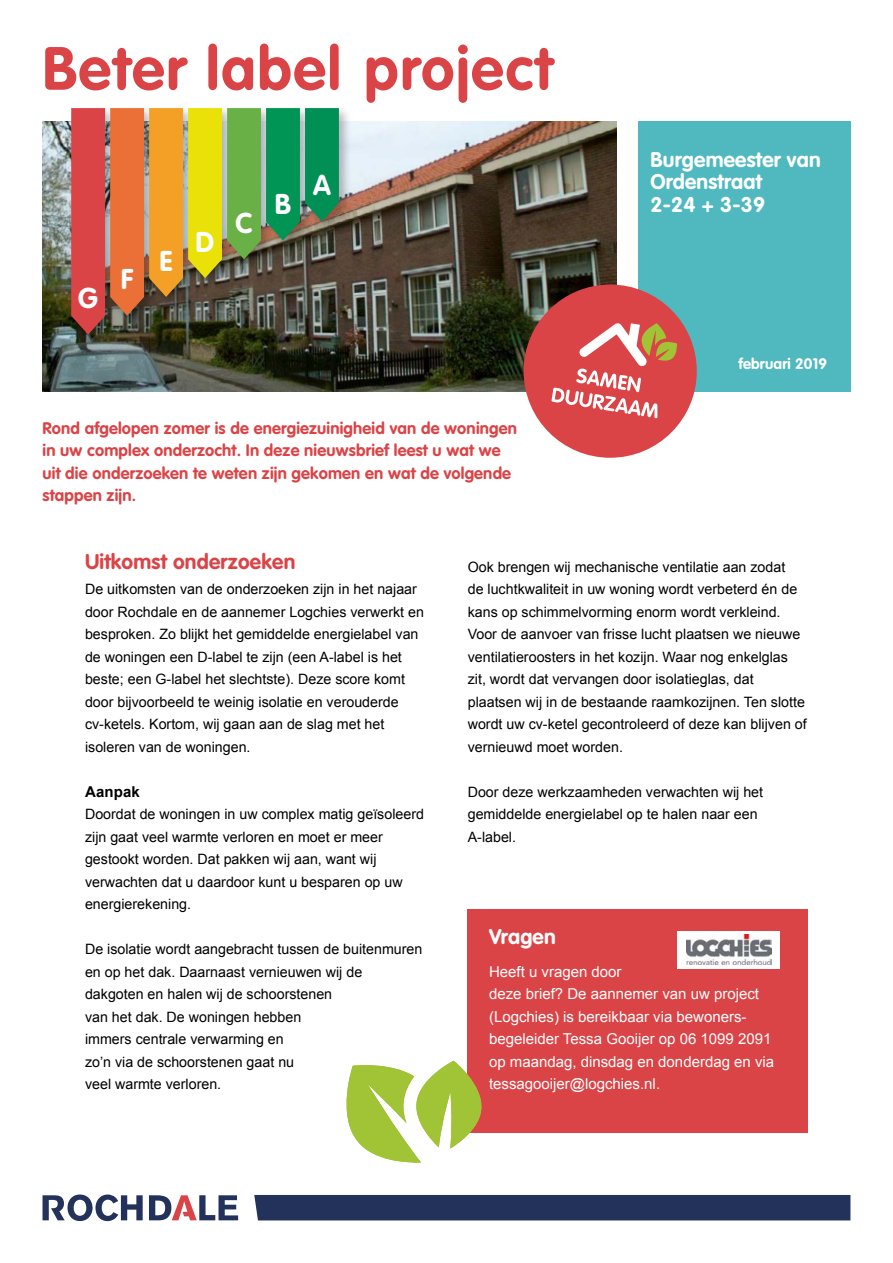
<style>
.page{position:relative;width:893px;height:1263px;background:#fff}
.page>*{position:absolute;margin:0;border:0;box-sizing:border-box;transform-origin:0 0}
.KOP{font:700 60px "VAG Rounded";letter-spacing:.03em;color:#db4447}
.t1{font:700 28.2px "VAG Rounded";color:#fff}
.adres{font:700 21px/22.5px "VAG Rounded";letter-spacing:.01em;color:#fff}
.rood_kopje1{font:700 21px "VAG Rounded";letter-spacing:.01em;color:#db4447}
.plat_wit_kader{font:700 21px "VAG Rounded";letter-spacing:.01em;color:#fff}
.intro{font:700 16.5px/22.5px "VAG Rounded";letter-spacing:.01em;color:#db4447}
.plat_wit_kader-2{font:15px/22.5px "Arial";color:#fff}
.t2{font:700 15px "VAG Rounded";letter-spacing:.01em;color:#fff}
.zwart_kopje{font:700 15px "Arial";letter-spacing:.01em;color:#000}
.plat{font:14.25px/22.5px "Arial";color:#000}
</style>
<div class="page">
<div style="left:468px;top:909px;width:340px;height:224px;background:#db4447"></div>
<img style="left:43px;top:122px;width:574px;height:270px">
<div style="left:638px;top:122px;width:212px;height:270px;background:#4fb9bf"></div>
<svg style="left:346px;top:1061px;width:136px;height:102px"></svg>
<div style="left:524px;top:285px;width:173px;height:173px;background:#db4447;border-radius:50%"></div>
<svg style="left:551px;top:323px;width:126px;height:95px"></svg>
<svg style="left:43px;top:1194px;width:100px;height:27px"></svg>
<svg style="left:149px;top:1195px;width:89px;height:25px"></svg>
<div style="left:254px;top:1195px;width:596px;height:25px;background:#22325a"></div>
<div style="left:678px;top:932px;width:102px;height:37px;background:#fff"></div>
<img style="left:687px;top:934px;width:84px;height:30px">
<div style="left:69px;top:105px;width:283px;height:242px;background:#000;opacity:.25"></div>
<svg style="left:71px;top:108px;width:268px;height:227px;background:#8f7d44"></svg>
<p class="KOP" style="left:43px;top:33px;width:512px">Beter label project</p>
<h2 class="t1" style="left:78px;top:282px;width:21px">G</h2>
<h2 class="t1" style="left:121px;top:263px;width:14px">F</h2>
<h2 class="t1" style="left:160px;top:244px;width:15px">E</h2>
<h2 class="t1" style="left:196px;top:225px;width:20px">D</h2>
<h2 class="t1" style="left:235px;top:206px;width:19px">C</h2>
<h2 class="t1" style="left:275px;top:188px;width:18px">B</h2>
<h2 class="t1" style="left:313px;top:169px;width:19px">A</h2>
<p class="intro" style="left:43px;top:417px;width:476px">Rond afgelopen zomer is de energiezuinigheid van de woningen in uw complex onderzocht. In deze nieuwsbrief leest u wat we uit die onderzoeken te weten zijn gekomen en wat de volgende stappen zijn.</p>
<p class="adres" style="left:651px;top:149px;width:172px">Burgemeester van<br>Ordenstraat</p>
<p class="adres" style="left:651px;top:194px;width:116px">2-24 + 3-39</p>
<p class="t2" style="left:738px;top:355px;width:90px">februari 2019</p>
<p class="rood_kopje1" style="left:85px;top:549px;width:212px">Uitkomst onderzoeken</p>
<p class="plat" style="left:85px;top:578px;width:340px">De uitkomsten van de onderzoeken zijn in het najaar door Rochdale en de aannemer Logchies verwerkt en besproken. Zo blijkt het gemiddelde energielabel van de woningen een D-label te zijn (een A-label is het beste; een G-label het slechtste). Deze score komt door bijvoorbeeld te weinig isolatie en verouderde cv-ketels. Kortom, wij gaan aan de slag met het isoleren van de woningen.</p>
<p class="zwart_kopje" style="left:85px;top:781px;width:56px">Aanpak</p>
<p class="plat" style="left:85px;top:803px;width:340px">Doordat de woningen in uw complex matig geïsoleerd zijn gaat veel warmte verloren en moet er meer gestookt worden. Dat pakken wij aan, want wij verwachten dat u daardoor kunt u besparen op uw energierekening.</p>
<p class="plat" style="left:85px;top:938px;width:339px">De isolatie wordt aangebracht tussen de buitenmuren en op het dak. Daarnaast vernieuwen wij de dakgoten en halen wij de schoorstenen<br>van het dak. De woningen hebben<br>immers centrale verwarming en<br>zo’n via de schoorstenen gaat nu<br>veel warmte verloren.</p>
<p class="plat" style="left:468px;top:555px;width:340px">Ook brengen wij mechanische ventilatie aan zodat<br>de luchtkwaliteit in uw woning wordt verbeterd én de kans op schimmelvorming enorm wordt verkleind.<br>Voor de aanvoer van frisse lucht plaatsen we nieuwe ventilatieroosters in het kozijn. Waar nog enkelglas zit, wordt dat vervangen door isolatieglas, dat plaatsen wij in de bestaande raamkozijnen. Ten slotte wordt uw cv-ketel gecontroleerd of deze kan blijven of vernieuwd moet worden.</p>
<p class="plat" style="left:468px;top:780px;width:297px">Door deze werkzaamheden verwachten wij het gemiddelde energielabel op te halen naar een<br>A-label.</p>
<p class="plat_wit_kader" style="left:489px;top:925px;width:68px">Vragen</p>
<p class="plat_wit_kader-2" style="left:489px;top:960px;width:134px">Heeft u vragen door</p>
<p class="plat_wit_kader-2" style="left:489px;top:983px;width:272px">deze brief? De aannemer van uw project</p>
<p class="plat_wit_kader-2" style="left:489px;top:1005px;width:287px">(Logchies) is bereikbaar via bewoners&shy;begeleider Tessa Gooijer op 06 1099 2091 op maandag, dinsdag en donderdag en via tessagooijer@logchies.nl.</p>
</div>
